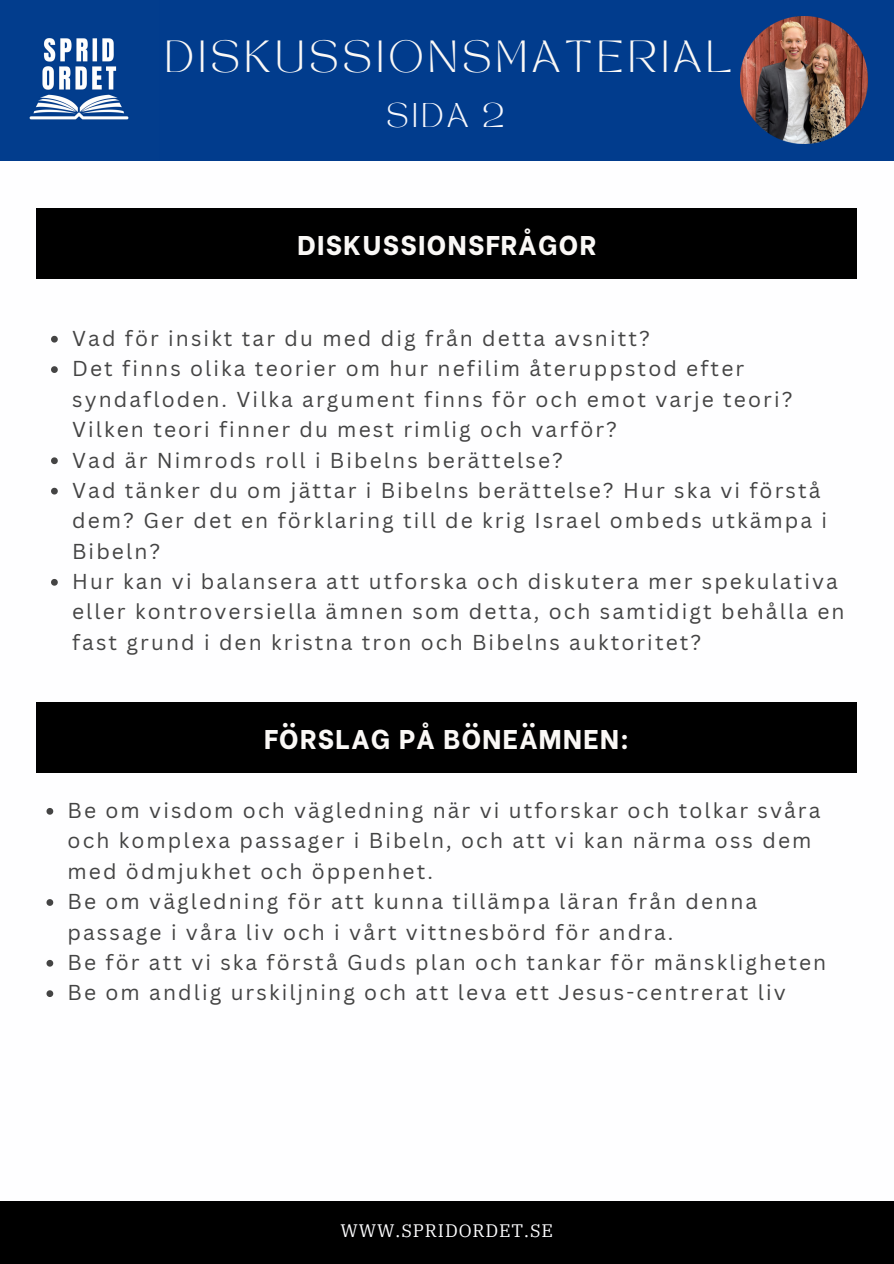
<style>
.page{position:relative;width:894px;height:1264px;background:#fff}
.page>*{position:absolute;margin:0;border:0;box-sizing:border-box;transform-origin:0 0}
.t1{font:31.5px "TAN MONCHERI Regular";letter-spacing:.15em;color:#faf8f6}
.t2{font:800 27px "Be Vietnam";letter-spacing:.05em;color:#faf8f6}
.t3{font:24px "TAN MONCHERI Regular";color:#f7f8fd}
.t4{font:21px/30.3px "Canva Sans";letter-spacing:.1em;color:#444}
.t5{font:18px "IBM Plex Serif";letter-spacing:.05em;color:#fefeff}
</style>
<div class="page">
<div style="left:36px;top:702px;width:821px;height:70px;background:#000"></div>
<svg style="left:46px;top:808px;width:7px;height:6px"></svg>
<svg style="left:46px;top:899px;width:7px;height:6px"></svg>
<svg style="left:46px;top:959px;width:7px;height:7px"></svg>
<svg style="left:46px;top:990px;width:7px;height:7px"></svg>
<div style="left:36px;top:208px;width:821px;height:71px;background:#000"></div>
<div style="left:0;top:1201px;width:893px;height:62px;background:#000"></div>
<svg style="left:51px;top:336px;width:7px;height:6px"></svg>
<svg style="left:51px;top:366px;width:7px;height:7px"></svg>
<svg style="left:51px;top:457px;width:7px;height:7px"></svg>
<svg style="left:51px;top:488px;width:7px;height:6px"></svg>
<svg style="left:51px;top:579px;width:7px;height:6px"></svg>
<div style="left:0;top:0;width:893px;height:160px;background:#013c8d"></div>
<img style="left:29px;top:38px;width:100px;height:82px">
<img style="left:740px;top:16px;width:127px;height:127px">
<p class="t1" style="left:165px;top:40px;width:568px">DISKUSSIONSMATERIAL</p>
<p class="t3" style="left:386px;top:103px;width:119px">SIDA 2</p>
<p class="t2" style="left:297px;top:223px;width:300px">DISKUSSIONSFRÅGOR</p>
<p class="t4" style="left:72px;top:322px;width:579px">Vad för insikt tar du med dig från detta avsnitt?</p>
<p class="t4" style="left:72px;top:353px;width:721px">Det finns olika teorier om hur nefilim återuppstod efter syndafloden. Vilka argument finns för och emot varje teori?<br>Vilken teori finner du mest rimlig och varför?</p>
<p class="t4" style="left:72px;top:444px;width:492px">Vad är Nimrods roll i Bibelns berättelse?</p>
<h2 class="t4" style="left:72px;top:474px;width:756px">Vad tänker du om jättar i Bibelns berättelse? Hur ska vi förstå dem? Ger det en förklaring till de krig Israel ombeds utkämpa i<br>Bibeln?</h2>
<p class="t4" style="left:72px;top:565px;width:773px">Hur kan vi balansera att utforska och diskutera mer spekulativa eller kontroversiella ämnen som detta, och samtidigt behålla en fast grund i den kristna tron och Bibelns auktoritet?</p>
<p class="t2" style="left:264px;top:716px;width:367px">FÖRSLAG PÅ BÖNEÄMNEN:</p>
<p class="t4" style="left:68px;top:794px;width:754px">Be om visdom och vägledning när vi utforskar och tolkar svåra och komplexa passager i Bibeln, och att vi kan närma oss dem med ödmjukhet och öppenhet.</p>
<h1 class="t4" style="left:68px;top:885px;width:691px">Be om vägledning för att kunna tillämpa läran från denna passage i våra liv och i vårt vittnesbörd för andra.</h1>
<h3 class="t4" style="left:68px;top:946px;width:760px">Be för att vi ska förstå Guds plan och tankar för mänskligheten</h3>
<h2 class="t4" style="left:68px;top:977px;width:719px">Be om andlig urskiljning och att leva ett Jesus-centrerat liv</h2>
<p class="t5" style="left:340px;top:1218px;width:214px">WWW.SPRIDORDET.SE</p>
</div>
